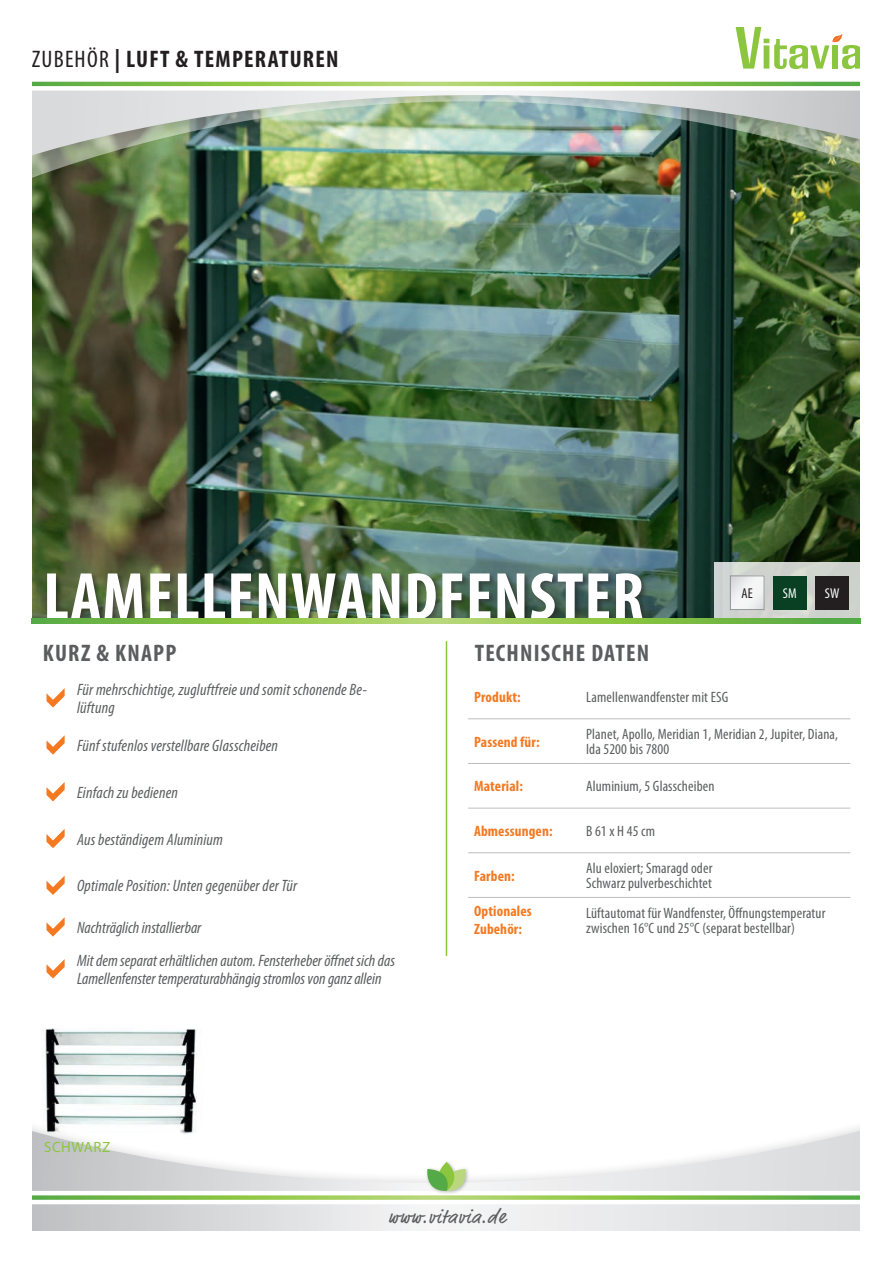
<style>
.page{position:relative;width:893px;height:1263px;background:#fff}
.page>*{position:absolute;margin:0;border:0;box-sizing:border-box;transform-origin:0 0}
.t1{font:700 condensed 67.5px "Myriad Pro";letter-spacing:.015em;color:#fff}
.t2{font:700 condensed 24px "Myriad Pro";letter-spacing:.05em;color:#231f20}
.t3{font:700 condensed 24px "Myriad Pro";letter-spacing:.05em;color:#5b5d5e}
.t4{font:19.5px "Market Pro";letter-spacing:.05em;color:#5b5d5e}
.t5{font:italic condensed 16.5px/18px "Myriad Pro";letter-spacing:.01em;color:#5b5d5e}
.t6{font:condensed 15px/15px "Myriad Pro";letter-spacing:.01em;color:#5b5d5e}
.t7{font:700 condensed 15px/18px "Myriad Pro";letter-spacing:.01em;color:#f47921}
.t8{font:14.85px "Myriad Pro";letter-spacing:.04em;color:#8bc63e}
.t9{font:condensed 14.25px "Myriad Pro";color:#fff}
.t10{font:condensed 14.25px "Myriad Pro";color:#231f20}
.s1{font-weight:400}
</style>
<div class="page">
<img style="left:42px;top:1028px;width:154px;height:58px">
<svg style="left:32px;top:1094px;width:828px;height:137px"></svg>
<svg style="left:32px;top:1206px;width:828px;height:24px"></svg>
<img style="left:32px;top:225px;width:828px;height:394px">
<img style="left:32px;top:193px;width:828px;height:32px">
<div style="left:14px;top:80px;width:879px;height:113px;background:#231f20;opacity:.15"></div>
<img style="left:32px;top:27px;width:829px;height:129px">
<hr style="left:446px;top:641px;width:1px;height:315px;background:#8bc63e">
<div style="left:425px;top:1160px;width:45px;height:36px;background:#fff"></div>
<svg style="left:32px;top:1162px;width:828px;height:44px"></svg>
<svg style="left:32px;top:75px;width:829px;height:18px"></svg>
<div style="left:45px;top:572px;width:605px;height:55px;background:#231f20;opacity:.54"></div>
<svg style="left:46px;top:688px;width:19px;height:20px"></svg>
<svg style="left:46px;top:735px;width:19px;height:20px"></svg>
<svg style="left:46px;top:782px;width:19px;height:19px"></svg>
<svg style="left:46px;top:829px;width:19px;height:19px"></svg>
<svg style="left:46px;top:875px;width:19px;height:20px"></svg>
<svg style="left:46px;top:917px;width:19px;height:20px"></svg>
<svg style="left:46px;top:959px;width:19px;height:19px"></svg>
<hr style="left:468px;top:718px;width:112px;height:1px;background:#bcbdc0">
<hr style="left:580px;top:718px;width:270px;height:1px;background:#bcbdc0">
<hr style="left:468px;top:763px;width:112px;height:1px;background:#bcbdc0">
<hr style="left:580px;top:763px;width:270px;height:1px;background:#bcbdc0">
<hr style="left:468px;top:808px;width:112px;height:1px;background:#bcbdc0">
<hr style="left:580px;top:808px;width:270px;height:1px;background:#bcbdc0">
<hr style="left:468px;top:852px;width:112px;height:1px;background:#bcbdc0">
<hr style="left:580px;top:852px;width:270px;height:1px;background:#bcbdc0">
<hr style="left:468px;top:897px;width:112px;height:1px;background:#bcbdc0">
<hr style="left:580px;top:897px;width:270px;height:1px;background:#bcbdc0">
<svg style="left:714px;top:562px;width:147px;height:57px;background:#c9d0c7"></svg>
<svg style="left:732px;top:578px;width:30px;height:30px"></svg>
<div style="left:730px;top:576px;width:34px;height:34px;border:1px solid #939598"></div>
<div style="left:773px;top:576px;width:33px;height:33px;background:#094023"></div>
<div style="left:815px;top:576px;width:34px;height:33px;background:#231f20"></div>
<div style="left:0;top:0;width:32px;height:1263px;background:#fff"></div>
<div style="left:861px;top:0;width:32px;height:1263px;background:#fff"></div>
<div style="left:28px;top:621px;width:834px;height:12px;background:#fff"></div>
<svg style="left:32px;top:619px;width:829px;height:4px;background:#87c14f"></svg>
<h2 class="t2" style="left:32px;top:44px;width:308px"><span class="s1">ZUBEHÖR</span> | LUFT &amp; TEMPERATUREN</h2>
<h1 class="t1" style="left:43px;top:554px;width:602px">LAMELLENWANDFENSTER</h1>
<h2 class="t3" style="left:43px;top:638px;width:135px">KURZ &amp; KNAPP</h2>
<h2 class="t3" style="left:475px;top:638px;width:176px">TECHNISCHE DATEN</h2>
<p class="t10" style="left:742px;top:585px;width:13px">AE</p>
<p class="t9" style="left:783px;top:585px;width:15px">SM</p>
<p class="t9" style="left:825px;top:585px;width:16px">SW</p>
<p class="t5" style="left:77px;top:680px;width:291px">Für mehrschichtige, zugluftfreie und somit schonende Be&shy;lüftung</p>
<p class="t5" style="left:77px;top:736px;width:202px">Fünf stufenlos verstellbare Glasscheiben</p>
<p class="t5" style="left:77px;top:783px;width:102px">Einfach zu bedienen</p>
<p class="t5" style="left:77px;top:830px;width:147px">Aus beständigem Aluminium</p>
<p class="t5" style="left:77px;top:877px;width:222px">Optimale Position: Unten gegenüber der Tür</p>
<p class="t5" style="left:77px;top:911px;width:319px;line-height:32.8px">Nachträglich installierbar<br>Mit dem separat erhältlichen autom. Fensterheber öffnet sich das</p>
<p class="t5" style="left:77px;top:969px;width:306px">Lamellenfenster temperaturabhängig stromlos von ganz allein</p>
<p class="t8" style="left:44px;top:1138px;width:68px">SCHWARZ</p>
<p class="t7" style="left:474px;top:688px;width:48px">Produkt:</p>
<p class="t6" style="left:586px;top:689px;width:144px">Lamellenwandfenster mit ESG</p>
<p class="t7" style="left:474px;top:732px;width:67px">Passend für:</p>
<p class="t6" style="left:586px;top:727px;width:253px">Planet, Apollo, Meridian 1, Meridian 2, Jupiter, Diana,<br>Ida 5200 bis 7800</p>
<p class="t7" style="left:474px;top:777px;width:50px">Material:</p>
<p class="t6" style="left:586px;top:779px;width:130px">Aluminium, 5 Glasscheiben</p>
<p class="t7" style="left:474px;top:822px;width:80px">Abmessungen:</p>
<p class="t6" style="left:586px;top:823px;width:70px">B 61 x H 45 cm</p>
<p class="t7" style="left:474px;top:866px;width:42px">Farben:</p>
<p class="t6" style="left:586px;top:860px;width:128px">Alu eloxiert; Smaragd oder<br>Schwarz pulverbeschichtet</p>
<p class="t7" style="left:474px;top:902px;width:59px">Optionales<br>Zubehör:</p>
<p class="t6" style="left:586px;top:905px;width:241px">Lüftautomat für Wandfenster, Öffnungstemperatur zwischen 16°C und 25°C (separat bestellbar)</p>
<p class="t4" style="left:388px;top:1203px;width:118px">www.vitavia.de</p>
</div>
